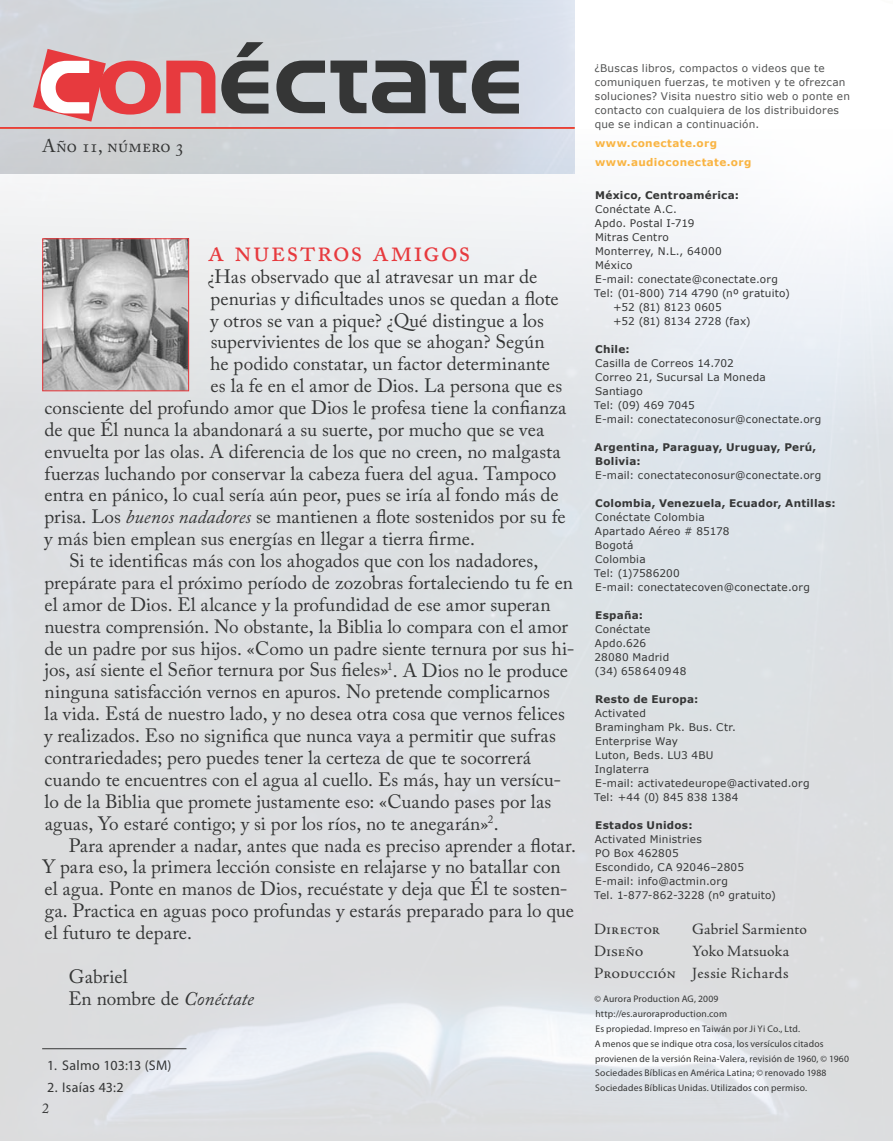
<style>
.page{position:relative;width:893px;height:1141px;background:#fff}
.page>*{position:absolute;margin:0;border:0;box-sizing:border-box;transform-origin:0 0}
.t1{font:29.75px "Adobe Caslon Pro";letter-spacing:.035em;color:#e73a3e}
.t2{font:19.25px/21.9px "Adobe Caslon Pro";color:#353636}
.t3{font:18.2px "Adobe Caslon Pro";color:#353636}
.t4{font:15.75px/21.9px "Adobe Jenson Pro";letter-spacing:.005em;color:#353636;text-align:right}
.t5{font:14px "Myriad Pro";letter-spacing:.025em;color:#353636}
.t6{font:14px "Adobe Caslon Pro";color:#353636}
.t7{font:10.5px/14px "Verdana";letter-spacing:.025em;color:#353636}
.t8{font:10.5px/14px "Verdana";letter-spacing:.025em;color:#525353}
.t9{font:700 10.5px/14px "Verdana";letter-spacing:.02em;color:#353636}
.t10{font:700 10.5px/18.9px "Verdana";letter-spacing:.04em;color:#f9b442}
.t11{font:10.5px "Verdana";letter-spacing:.005em;color:#353636}
.t12{font:9.62px/14.9px "Myriad Pro";letter-spacing:.02em;color:#353636}
.s1{font-style:italic}
</style>
<div class="page">
<hr style="left:42px;top:1048px;width:144px;height:1px;background:#353636">
<hr style="left:0;top:127px;width:575px;height:2px;background:#e73a3e">
<img style="left:44px;top:240px;width:143px;height:149px">
<div style="left:42px;top:238px;width:147px;height:153px;border:1px solid #e73a3e"></div>
<svg style="left:221px;top:42px;width:298px;height:72px"></svg>
<svg style="left:33px;top:49px;width:182px;height:73px"></svg>
<p class="t3" style="left:42px;top:135px;width:144px">Año 11, número 3</p>
<h1 class="t1" style="left:208px;top:233px;width:264px">a nuestros amigos</h1>
<p class="t2" style="left:208px;top:265px;width:331px">¿Has observado que al atravesar un mar de</p>
<p class="t2" style="left:211px;top:287px;width:350px">penurias y dificultades unos se quedan a flote</p>
<p class="t2" style="left:210px;top:309px;width:335px">y otros se van a pique? ¿Qué distingue a los</p>
<p class="t2" style="left:211px;top:331px;width:335px">supervivientes de los que se ahogan? Según</p>
<p class="t2" style="left:210px;top:353px;width:341px">he podido constatar, un factor determinante</p>
<p class="t2" style="left:211px;top:375px;width:353px">es la fe en el amor de Dios. La persona que es</p>
<p class="t2" style="left:45px;top:396px;width:523px">consciente del profundo amor que Dios le profesa tiene la confianza</p>
<p class="t2" style="left:45px;top:418px;width:501px">de que Él nunca la abandonará a su suerte, por mucho que se vea</p>
<p class="t2" style="left:45px;top:440px;width:518px">envuelta por las olas. A diferencia de los que no creen, no malgasta</p>
<p class="t2" style="left:45px;top:462px;width:513px">fuerzas luchando por conservar la cabeza fuera del agua. Tampoco</p>
<p class="t2" style="left:45px;top:484px;width:515px">entra en pánico, lo cual sería aún peor, pues se iría al fondo más de</p>
<p class="t2" style="left:45px;top:506px;width:523px">prisa. Los <span class="s1">buenos nadadores</span> se mantienen a flote sostenidos por su fe</p>
<p class="t2" style="left:44px;top:528px;width:432px">y más bien emplean sus energías en llegar a tierra firme.</p>
<p class="t2" style="left:69px;top:549px;width:471px">Si te identificas más con los ahogados que con los nadadores,</p>
<p class="t2" style="left:45px;top:571px;width:530px">prepárate para el próximo período de zozobras fortaleciendo tu fe en</p>
<p class="t2" style="left:45px;top:593px;width:508px">el amor de Dios. El alcance y la profundidad de ese amor superan</p>
<p class="t2" style="left:45px;top:615px;width:525px">nuestra comprensión. No obstante, la Biblia lo compara con el amor</p>
<p class="t2" style="left:45px;top:637px;width:531px">de un padre por sus hijos. «Como un padre siente ternura por sus hi-</p>
<p class="t2" style="left:44px;top:659px;width:525px">jos, así siente el Señor ternura por Sus fieles»<sup>1</sup>. A Dios no le produce</p>
<p class="t2" style="left:45px;top:681px;width:507px">ninguna satisfacción vernos en apuros. No pretende complicarnos</p>
<p class="t2" style="left:45px;top:703px;width:522px">la vida. Está de nuestro lado, y no desea otra cosa que vernos felices</p>
<p class="t2" style="left:44px;top:725px;width:513px">y realizados. Eso no significa que nunca vaya a permitir que sufras</p>
<p class="t2" style="left:45px;top:746px;width:488px">contrariedades; pero puedes tener la certeza de que te socorrerá</p>
<p class="t2" style="left:45px;top:768px;width:518px">cuando te encuentres con el agua al cuello. Es más, hay un versícu-</p>
<p class="t2" style="left:45px;top:790px;width:508px">lo de la Biblia que promete justamente eso: «Cuando pases por las</p>
<p class="t2" style="left:45px;top:812px;width:456px">aguas, Yo estaré contigo; y si por los ríos, no te anegarán»<sup>2</sup>.</p>
<p class="t2" style="left:69px;top:834px;width:509px">Para aprender a nadar, antes que nada es preciso aprender a flotar.</p>
<p class="t2" style="left:42px;top:856px;width:520px">Y para eso, la primera lección consiste en relajarse y no batallar con</p>
<p class="t2" style="left:45px;top:878px;width:525px">el agua. Ponte en manos de Dios, recuéstate y deja que Él te sosten-</p>
<p class="t2" style="left:45px;top:900px;width:531px">ga. Practica en aguas poco profundas y estarás preparado para lo que</p>
<p class="t2" style="left:45px;top:921px;width:149px">el futuro te depare.</p>
<p class="t2" style="left:69px;top:965px;width:187px">Gabriel<br>En nombre de <span class="s1">Conéctate</span></p>
<p class="t5" style="left:47px;top:1057px;width:126px">1. Salmo 103:13 (SM)</p>
<p class="t5" style="left:47px;top:1079px;width:78px">2. Isaías 43:2</p>
<p class="t6" style="left:42px;top:1100px;width:8px">2</p>
<p class="t8" style="left:594px;top:61px;width:257px">¿Buscas libros, compactos o videos que te comuniquen fuerzas, te motiven y te ofrezcan soluciones? Visita nuestro sitio web o ponte en contacto con cualquiera de los distribuidores que se indican a continuación.</p>
<p class="t10" style="left:595px;top:133px;width:158px">www.conectate.org www.audioconectate.org</p>
<p class="t9" style="left:595px;top:188px;width:145px">México, Centroamérica:</p>
<p class="t7" style="left:595px;top:202px;width:83px">Conéctate A.C.</p>
<p class="t7" style="left:595px;top:216px;width:101px">Apdo. Postal I-719</p>
<p class="t7" style="left:595px;top:230px;width:75px">Mitras Centro</p>
<p class="t7" style="left:595px;top:244px;width:128px">Monterrey, N.L., 64000</p>
<p class="t7" style="left:595px;top:258px;width:39px">México</p>
<p class="t7" style="left:595px;top:272px;width:184px">E-mail: conectate@conectate.org</p>
<p class="t7" style="left:594px;top:286px;width:197px">Tel: (01-800) 714 4790 (nº gratuito)</p>
<p class="t11" style="left:613px;top:300px;width:110px">+52 (81) 8123 0605</p>
<p class="t11" style="left:613px;top:314px;width:139px">+52 (81) 8134 2728 (fax)</p>
<p class="t9" style="left:595px;top:342px;width:36px">Chile:</p>
<p class="t7" style="left:594px;top:356px;width:229px">Casilla de Correos 14.702<br>Correo 21, Sucursal La Moneda<br>Santiago<br>Tel: (09) 469 7045<br>E-mail: conectateconosur@conectate.org</p>
<p class="t9" style="left:595px;top:440px;width:223px">Argentina, Paraguay, Uruguay, Perú,<br>Bolivia:</p>
<p class="t7" style="left:595px;top:468px;width:228px">E-mail: conectateconosur@conectate.org</p>
<p class="t9" style="left:595px;top:496px;width:242px">Colombia, Venezuela, Ecuador, Antillas:</p>
<p class="t7" style="left:594px;top:510px;width:217px">Conéctate Colombia<br>Apartado Aéreo # 85178<br>Bogotá<br>Colombia<br>Tel: (1)7586200<br>E-mail: conectatecoven@conectate.org</p>
<p class="t9" style="left:595px;top:608px;width:49px">España:</p>
<p class="t7" style="left:594px;top:622px;width:94px">Conéctate<br>Apdo.626<br>28080 Madrid (34) 658640948</p>
<p class="t9" style="left:595px;top:692px;width:105px">Resto de Europa:</p>
<p class="t7" style="left:594px;top:706px;width:217px">Activated<br>Bramingham Pk. Bus. Ctr.<br>Enterprise Way<br>Luton, Beds. LU3 4BU<br>Inglaterra<br>E-mail: activatedeurope@activated.org<br>Tel: +44 (0) 845 838 1384</p>
<p class="t9" style="left:595px;top:818px;width:99px">Estados Unidos:</p>
<p class="t7" style="left:594px;top:832px;width:183px">Activated Ministries<br>PO Box 462805<br>Escondido, CA 92046–2805<br>E-mail: info@actmin.org<br>Tel. 1-877-862-3228 (nº gratuito)</p>
<p class="t4" style="left:594px;top:919px;width:68px">Director</p>
<p class="t4" style="left:692px;top:919px;width:116px">Gabriel Sarmiento</p>
<p class="t4" style="left:594px;top:941px;width:51px">Diseño</p>
<p class="t4" style="left:594px;top:941px;width:197px">Yoko Matsuoka<br>Producción Jessie Richards</p>
<p class="t12" style="left:595px;top:991px;width:256px">© Aurora Production AG, 2009 http://es.auroraproduction.com<br>Es propiedad. Impreso en Taiwán por Ji Yi Co., Ltd.<br>A menos que se indique otra cosa, los versículos citados provienen de la versión Reina-Valera, revisión de 1960, © 1960<br>Sociedades Bíblicas en América Latina; © renovado 1988<br>Sociedades Bíblicas Unidas. Utilizados con permiso.</p>
</div>
